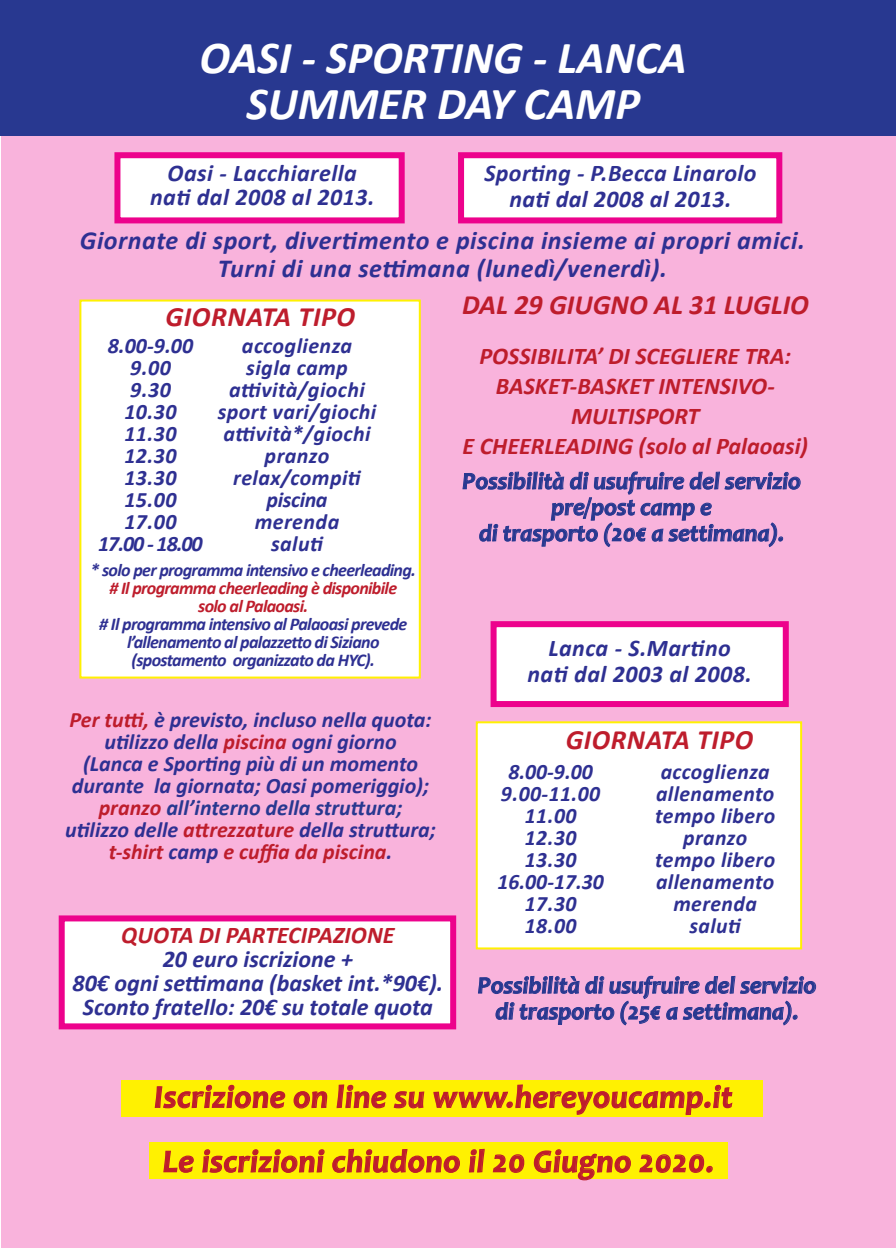
<style>
.page{position:relative;width:896px;height:1248px;background:#fff}
.page>*{position:absolute;margin:0;border:0;box-sizing:border-box;transform-origin:0 0}
.t1{font:italic 700 46px/46px "Calibri";color:#fff;text-align:center}
.t2{font:italic 700 32px "Candara";letter-spacing:.02em;color:#be1d2c}
.t3{font:italic 700 28px "Calibri";letter-spacing:.02em;color:#be1d2c}
.t4{font:italic 700 28px "Calibri";color:#be1d2c}
.t5{font:italic 700 26px/28px "Calibri";letter-spacing:.02em;color:#2e3092;text-align:center}
.t6{font:italic 700 24px/24px "Calibri";letter-spacing:.015em;color:#2e3092;text-align:center}
.t7{font:italic 700 24px/26px "Candara";color:#283890;text-align:center}
.t8{font:italic 700 24px/30px "Calibri";color:#be1d2c;text-align:center}
.t9{font:italic 700 22px/22px "Calibri";letter-spacing:.02em;color:#2e3092;text-align:center}
.t10{font:italic 700 22px/22px "Calibri";color:#2e3092;text-align:center}
.t11{font:italic 700 18px/18px "Calibri";letter-spacing:-.035em;color:#2e3092;text-align:center}
.t12{font:italic 700 18px/18px "Calibri";letter-spacing:-.035em;color:#be1d2c;text-align:center}
.s1{color:#be1d2c}
.s2{color:#283890}
</style>
<div class="page">
<div style="left:1px;top:0;width:894px;height:1247px;background:#f9b3dc"></div>
<div style="left:59px;top:915px;width:397px;height:114px;background:#fff;border:6px solid #ed028c"></div>
<div style="left:0;top:0;width:895px;height:136px;background:#283890"></div>
<div style="left:114px;top:152px;width:290px;height:71px;background:#fff;border:6px solid #ed028c"></div>
<div style="left:458px;top:152px;width:324px;height:71px;background:#fff;border:6px solid #ed028c"></div>
<div style="left:149px;top:1142px;width:578px;height:37px;background:#fff101"></div>
<svg style="left:163px;top:1150px;width:31px;height:23px"></svg>
<svg style="left:202px;top:1149px;width:123px;height:24px"></svg>
<svg style="left:332px;top:1148px;width:128px;height:25px"></svg>
<svg style="left:468px;top:1148px;width:17px;height:24px"></svg>
<svg style="left:492px;top:1154px;width:33px;height:19px"></svg>
<svg style="left:533px;top:1149px;width:98px;height:31px"></svg>
<svg style="left:639px;top:1154px;width:74px;height:19px"></svg>
<div style="left:121px;top:1080px;width:641px;height:36px;background:#fff101"></div>
<svg style="left:154px;top:1084px;width:132px;height:24px"></svg>
<svg style="left:293px;top:1091px;width:35px;height:17px"></svg>
<svg style="left:336px;top:1084px;width:51px;height:24px"></svg>
<svg style="left:393px;top:1091px;width:32px;height:17px"></svg>
<svg style="left:433px;top:1084px;width:300px;height:31px"></svg>
<svg style="left:478px;top:975px;width:337px;height:50px"></svg>
<div style="left:490px;top:621px;width:298px;height:86px;background:#fff;border:6px solid #ed028c"></div>
<svg style="left:462px;top:471px;width:338px;height:76px"></svg>
<div style="left:79px;top:299px;width:341px;height:379px;background:#fff;border:2px solid #fff101"></div>
<div style="left:475px;top:721px;width:326px;height:228px;background:#fff;border:2px solid #fff101"></div>
<h1 class="t1" style="left:199px;top:34px;width:488px">OASI - SPORTING - LANCA<br>SUMMER DAY CAMP</h1>
<p class="t6" style="left:150px;top:161px;width:226px">Oasi - Lacchiarella nati dal 2008 al 2013.</p>
<p class="t6" style="left:484px;top:160px;width:273px;line-height:26px">Sporting - P.Becca Linarolo nati dal 2008 al 2013.</p>
<p class="t5" style="left:80px;top:226px;width:726px">Giornate di sport, divertimento e piscina insieme ai propri amici.<br>Turni di una settimana (lunedì/venerdì).</p>
<p class="t3" style="left:165px;top:298px;width:191px">GIORNATA TIPO</p>
<p class="t9" style="left:98px;top:334px;width:106px">8.00-9.00<br>9.00<br>9.30<br>10.30<br>11.30<br>12.30<br>13.30<br>15.00<br>17.00<br>17.00 - 18.00</p>
<p class="t9" style="left:218px;top:334px;width:160px">accoglienza sigla camp attività/giochi sport vari/giochi attività*/giochi pranzo relax/compiti piscina<br>merenda<br>saluti</p>
<p class="t11" style="left:90px;top:560px;width:327px">* solo per programma intensivo e cheerleading.</p>
<p class="t12" style="left:109px;top:578px;width:289px"># Il programma cheerleading è disponibile solo al Palaoasi.</p>
<p class="t11" style="left:99px;top:614px;width:309px"># Il programma intensivo al Palaoasi prevede l’allenamento al palazzetto di Siziano (spostamento organizzato da HYC).</p>
<p class="t10" style="left:65px;top:708px;width:372px"><span class="s1">Per tutti,</span> è previsto, incluso nella quota: utilizzo della <span class="s1">piscina</span> ogni giorno<br>(Lanca e Sporting più di un momento durante la giornata; Oasi pomeriggio); <span class="s1">pranzo</span> <span class="s2">all’interno della struttura; </span>utilizzo delle <span class="s1">attrezzature</span> della struttura; <span class="s1">t-shirt</span> camp <span class="s1">e cuffia da piscina</span>.</p>
<p class="t8" style="left:121px;top:920px;width:274px">QUOTA DI PARTECIPAZIONE</p>
<p class="t6" style="left:73px;top:947px;width:372px">20 euro iscrizione +<br>80€ ogni settimana (basket int.*90€).<br>Sconto fratello: 20€ su totale quota</p>
<p class="t4" style="left:462px;top:287px;width:348px">DAL 29 GIUGNO AL 31 LUGLIO</p>
<p class="t8" style="left:462px;top:341px;width:347px">POSSIBILITA’ DI SCEGLIERE TRA:<br>BASKET-BASKET INTENSIVO-<br>MULTISPORT<br>E CHEERLEADING (solo al Palaoasi)</p>
<p class="t7" style="left:462px;top:467px;width:340px">Possibilità di usufruire del servizio pre/post camp e<br>di trasporto (20€ a settimana).</p>
<p class="t6" style="left:527px;top:635px;width:226px;line-height:26px">Lanca - S.Martino nati dal 2003 al 2008.</p>
<p class="t3" style="left:565px;top:721px;width:189px">GIORNATA TIPO</p>
<p class="t9" style="left:497px;top:761px;width:108px">8.00-9.00<br>9.00-11.00<br>11.00<br>12.30<br>13.30<br>16.00-17.30<br>17.30<br>18.00</p>
<p class="t9" style="left:655px;top:761px;width:122px">accoglienza allenamento tempo libero pranzo tempo libero allenamento merenda saluti</p>
<p class="t7" style="left:477px;top:971px;width:340px">Possibilità di usufruire del servizio di trasporto (25€ a settimana).</p>
<h2 class="t2" style="left:154px;top:1076px;width:580px">Iscrizione on line su www.hereyoucamp.it</h2>
<h2 class="t2" style="left:163px;top:1141px;width:552px">Le iscrizioni chiudono il 20 Giugno 2020.</h2>
</div>
